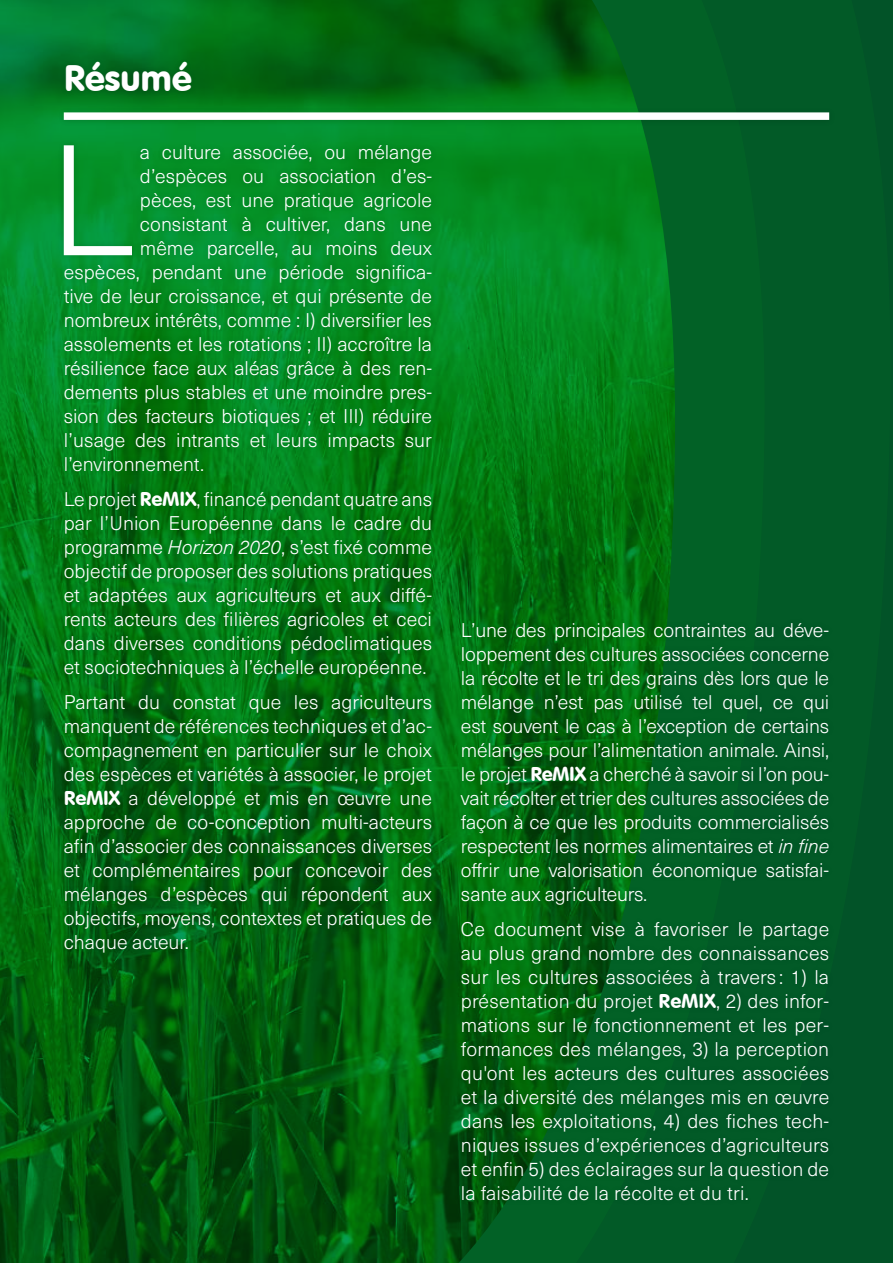
<style>
.page{position:relative;width:893px;height:1263px;background:#fff}
.page>*{position:absolute;margin:0;border:0;box-sizing:border-box;transform-origin:0 0}
.t1{font:300 154.35px "Neue Haas Unica W1 G";color:#fff}
.t2{font:36px "VAG Rounded BT";letter-spacing:-.01em;color:#fff}
.t3{font:300 19.5px/24px "Neue Haas Unica W1 G";color:#fff;text-align:justify}
.s1{font-family:"VAG Rounded BT";font-weight:400}
.s2{font-style:italic}
</style>
<div class="page">
<div style="left:776px;top:0;width:117px;height:1263px;background:#025a27"></div>
<div style="left:677px;top:0;width:99px;height:1263px;background:#026126"></div>
<img style="left:0;top:0;width:677px;height:1263px">
<div style="left:58px;top:58px;width:777px;height:68px;background:#000;opacity:.15"></div>
<div style="left:64px;top:112px;width:765px;height:8px;background:#fff"></div>
<div style="left:58px;top:139px;width:379px;height:818px;background:#000;opacity:.15"></div>
<div style="left:455px;top:617px;width:379px;height:588px;background:#000;opacity:.15"></div>
<h2 class="t2" style="left:64px;top:56px;width:130px">Résumé</h2>
<h1 class="t1" style="left:48px;top:88px;width:87px">L</h1>
<p class="t3" style="left:140px;top:139px;width:294px">a culture associée, ou mélange</p>
<p class="t3" style="left:140px;top:163px;width:294px">d’espèces ou association d’es-</p>
<p class="t3" style="left:140px;top:187px;width:294px">pèces, est une pratique agricole</p>
<p class="t3" style="left:140px;top:211px;width:294px">consistant à cultiver, dans une</p>
<p class="t3" style="left:140px;top:235px;width:294px">même parcelle, au moins deux</p>
<p class="t3" style="left:64px;top:259px;width:370px">espèces, pendant une période significa-</p>
<p class="t3" style="left:64px;top:283px;width:370px">tive de leur croissance, et qui présente de</p>
<p class="t3" style="left:64px;top:307px;width:370px">nombreux intérêts, comme : I) diversifier les</p>
<p class="t3" style="left:64px;top:331px;width:370px">assolements et les rotations ; II) accroître la</p>
<p class="t3" style="left:64px;top:355px;width:370px">résilience face aux aléas grâce à des ren-</p>
<p class="t3" style="left:64px;top:379px;width:370px">dements plus stables et une moindre pres-</p>
<p class="t3" style="left:64px;top:403px;width:370px">sion des facteurs biotiques ; et III) réduire</p>
<p class="t3" style="left:64px;top:427px;width:370px">l’usage des intrants et leurs impacts sur</p>
<p class="t3" style="left:64px;top:451px;width:142px">l’environnement.</p>
<p class="t3" style="left:64px;top:486px;width:370px">Le projet <span class="s1">ReMIX</span>, financé pendant quatre ans par l’Union Européenne dans le cadre du programme <span class="s2">Horizon 2020</span>, s’est fixé comme objectif de proposer des solutions pratiques et adaptées aux agriculteurs et aux diffé&shy;rents acteurs des filières agricoles et ceci dans diverses conditions pédoclimatiques et sociotechniques à l’échelle européenne.</p>
<p class="t3" style="left:64px;top:689px;width:370px">Partant du constat que les agriculteurs manquent de références techniques et d’ac&shy;compagnement en particulier sur le choix des espèces et variétés à associer, le projet <span class="s1">ReMIX</span> a développé et mis en œuvre une approche de co-conception multi-acteurs afin d’associer des connaissances diverses et complémentaires pour concevoir des mélanges d’espèces qui répondent aux objectifs, moyens, contextes et pratiques de chaque acteur.</p>
<p class="t3" style="left:461px;top:617px;width:370px">L’une des principales contraintes au déve&shy;loppement des cultures associées concerne la récolte et le tri des grains dès lors que le mélange n’est pas utilisé tel quel, ce qui est souvent le cas à l’exception de certains mélanges pour l’alimentation animale. Ainsi, le projet <span class="s1">ReMIX</span> a cherché à savoir si l’on pou&shy;vait récolter et trier des cultures associées de façon à ce que les produits commercialisés respectent les normes alimentaires et <span class="s2">in fine </span>offrir une valorisation économique satisfai&shy;sante aux agriculteurs.</p>
<p class="t3" style="left:461px;top:916px;width:370px">Ce document vise à favoriser le partage au plus grand nombre des connaissances sur les cultures associées à travers : 1) la présentation du projet <span class="s1">ReMIX</span>, 2) des infor&shy;mations sur le fonctionnement et les per&shy;formances des mélanges, 3) la perception qu'ont les acteurs des cultures associées et la diversité des mélanges mis en œuvre dans les exploitations, 4) des fiches tech&shy;niques issues d’expériences d’agriculteurs et enfin 5) des éclairages sur la question de la faisabilité de la récolte et du tri.</p>
</div>
